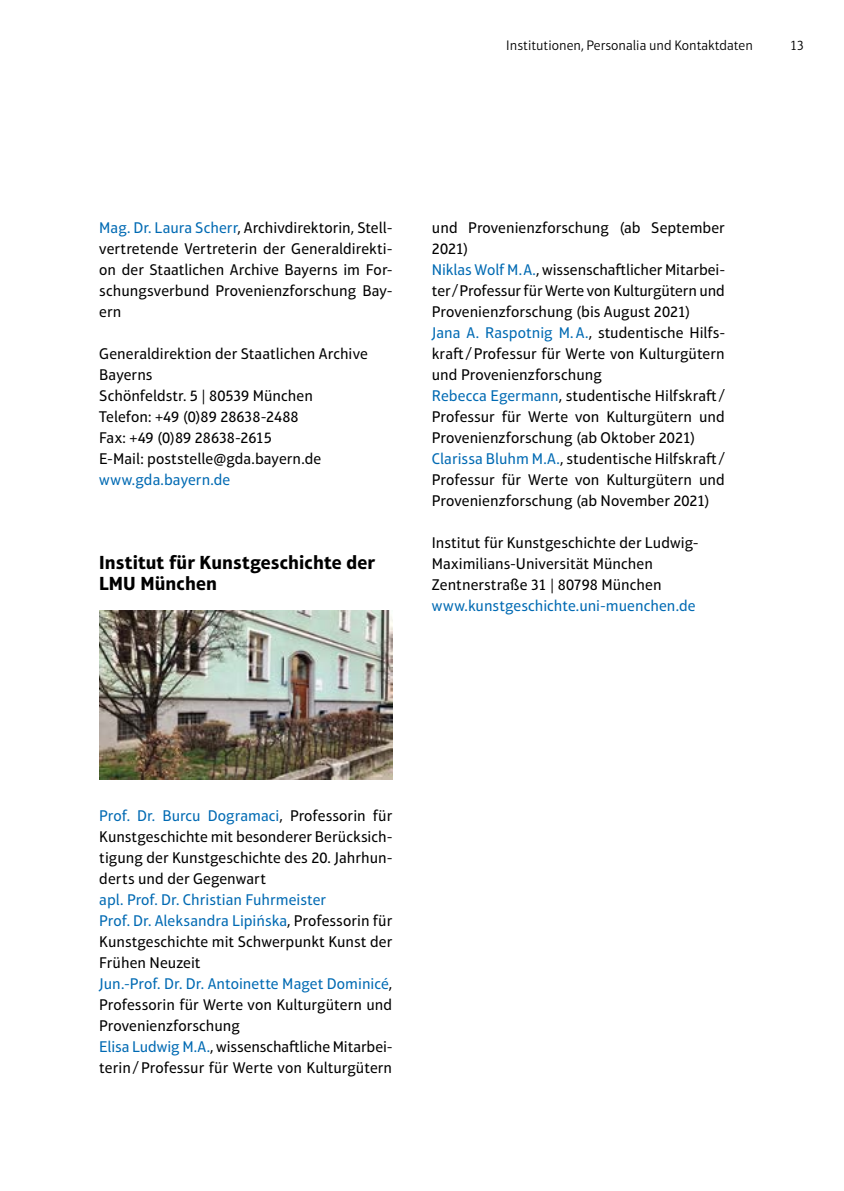
<style>
.page{position:relative;width:844px;height:1191px;background:#fff}
.page>*{position:absolute;margin:0;border:0;box-sizing:border-box;transform-origin:0 0}
.t1{font:700 19.25px/21px "Aptifer Sans LT Pro";letter-spacing:.005em;color:#000}
.t2{font:15.75px/21px "Aptifer Sans LT Pro";color:#000}
.t3{font:15.75px "Aptifer Sans LT Pro";color:#006ab3}
.t4{font:300 14px "Aptifer Sans LT Pro";color:#000}
.s1{color:#006ab3}
</style>
<div class="page">
<img style="left:99px;top:611px;width:293px;height:168px">
<p class="t4" style="left:506px;top:38px;width:248px">Institutionen, Personalia und Kontaktdaten</p>
<p class="t4" style="left:790px;top:38px;width:16px">13</p>
<p class="t2" style="left:99px;top:217px;width:294px;text-align:justify"><span class="s1">Mag. Dr. Laura Scherr</span>, Archivdirektorin, Stell&shy;vertretende Vertreterin der Generaldirekti&shy;on der Staatlichen Archive Bayerns im For&shy;schungsverbund Provenienzforschung Bay&shy;ern</p>
<p class="t2" style="left:99px;top:343px;width:270px">Generaldirektion der Staatlichen Archive<br>Bayerns<br>Schönfeldstr. 5 | 80539 München<br>Telefon: +49 (0)89 28638-2488<br>Fax: +49 (0)89 28638-2615<br>E-Mail: poststelle@gda.bayern.de</p>
<p class="t3" style="left:99px;top:470px;width:133px">www.gda.bayern.de</p>
<p class="t1" style="left:99px;top:552px;width:277px">Institut für Kunstgeschichte der<br>LMU München</p>
<p class="t2" style="left:432px;top:217px;width:294px">und Provenienzforschung (ab September 2021)<br><span class="s1">Niklas Wolf M.A.</span>, wissenschaftlicher Mitarbei&shy;ter/Professur für Werte von Kulturgütern und Provenienzforschung (bis August 2021)<br><span class="s1">Jana A. Raspotnig M. A.</span>, studentische Hilfs&shy;kraft/Professur für Werte von Kulturgütern und Provenienzforschung<br><span class="s1">Rebecca Egermann</span>, studentische Hilfskraft/ Professur für Werte von Kulturgütern und Provenienzforschung (ab Oktober 2021)<br><span class="s1">Clarissa Bluhm M.A.</span>, studentische Hilfskraft/ Professur für Werte von Kulturgütern und Provenienzforschung (ab November 2021)</p>
<p class="t2" style="left:432px;top:532px;width:268px">Institut für Kunstgeschichte der Ludwig-<br>Maximilians-Universität München<br>Zentnerstraße 31 | 80798 München</p>
<p class="t3" style="left:432px;top:596px;width:265px">www.kunstgeschichte.uni-muenchen.de</p>
<p class="t2" style="left:99px;top:805px;width:294px;text-align:justify"><span class="s1">Prof. Dr. Burcu Dogramaci</span>, Professorin für Kunstgeschichte mit besonderer Berücksich&shy;tigung der Kunstgeschichte des 20. Jahrhun&shy;derts und der Gegenwart</p>
<p class="t2" style="left:99px;top:889px;width:294px"><span class="s1">apl. Prof. Dr. Christian Fuhrmeister<br>Prof. Dr. Aleksandra Lipińska</span>, Professorin für Kunstgeschichte mit Schwerpunkt Kunst der Frühen Neuzeit<br><span class="s1">Jun.-Prof. Dr. Dr. Antoinette Maget Dominicé</span>, Professorin für Werte von Kulturgütern und Provenienzforschung<br><span class="s1">Elisa Ludwig M.A.</span>, wissenschaftliche Mitarbei&shy;terin/ Professur für Werte von Kulturgütern</p>
</div>
